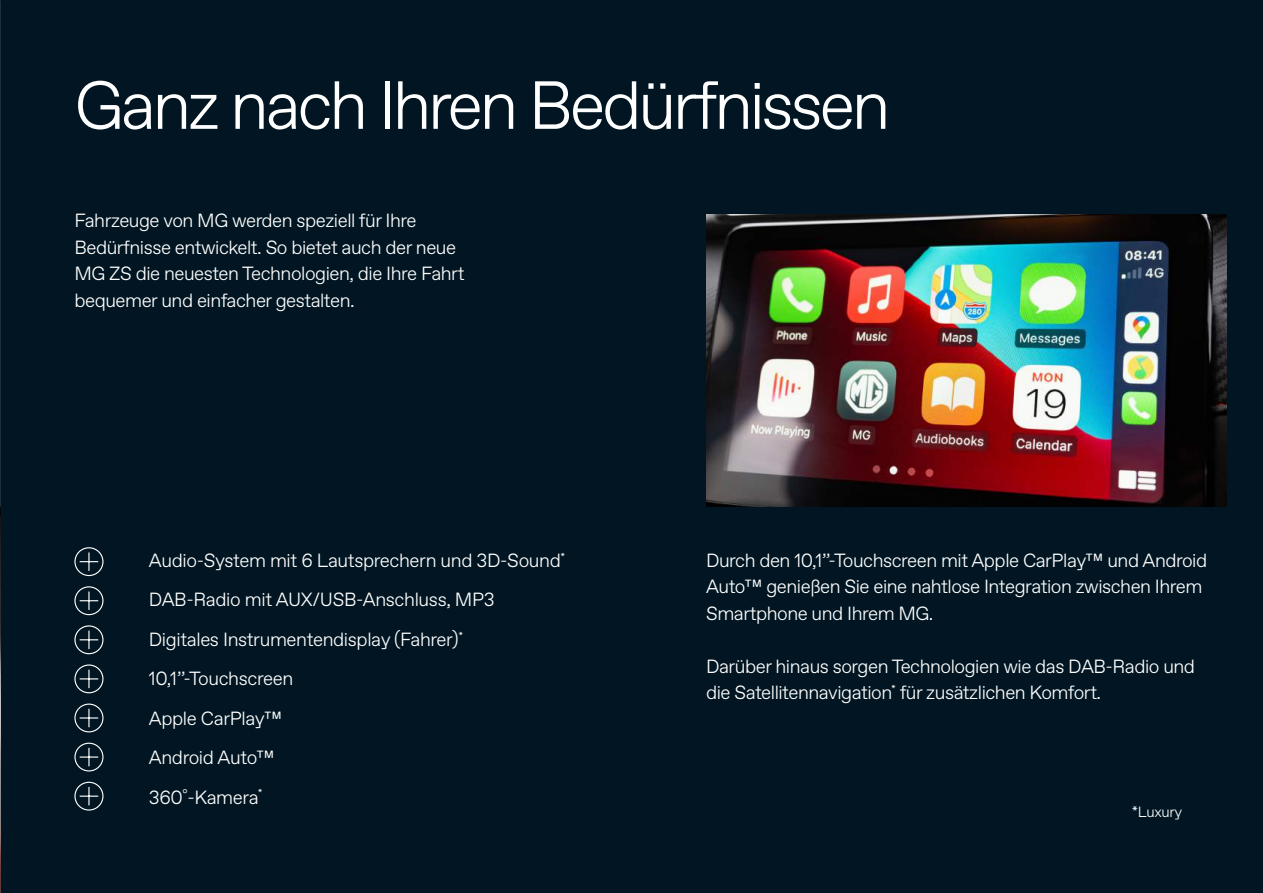
<style>
.page{position:relative;width:1263px;height:893px;background:#011622}
.page>*{position:absolute;margin:0;border:0;box-sizing:border-box;transform-origin:0 0}
.t1{font:300 67.95px "Favorit Std";letter-spacing:-.05em;color:#fff}
.t2{font:300 19.05px/26.5px "Favorit Std";letter-spacing:-.025em;color:#fff}
.t3{font:300 14.85px "Favorit Std";letter-spacing:-.025em;color:#fff}
</style>
<div class="page">
<img style="left:706px;top:214px;width:521px;height:293px">
<img style="left:0;top:0;width:1px;height:507px">
<img style="left:0;top:507px;width:1px;height:386px">
<svg style="left:74px;top:547px;width:30px;height:30px"></svg>
<svg style="left:74px;top:625px;width:30px;height:30px"></svg>
<svg style="left:74px;top:703px;width:30px;height:30px"></svg>
<svg style="left:74px;top:586px;width:30px;height:30px"></svg>
<svg style="left:74px;top:664px;width:30px;height:30px"></svg>
<svg style="left:74px;top:742px;width:30px;height:30px"></svg>
<svg style="left:74px;top:781px;width:30px;height:30px"></svg>
<h1 class="t1" style="left:74px;top:60px;width:817px">Ganz nach Ihren Bedürfnissen</h1>
<p class="t2" style="left:74px;top:207px;width:391px">Fahrzeuge von MG werden speziell für Ihre Bedürfnisse entwickelt. So bietet auch der neue MG ZS die neuesten Technologien, die Ihre Fahrt bequemer und einfacher gestalten.</p>
<p class="t2" style="left:149px;top:546px;width:418px">Audio-System mit 6 Lautsprechern und 3D-Sound<sup>*</sup></p>
<p class="t2" style="left:149px;top:586px;width:347px">DAB-Radio mit AUX/USB-Anschluss, MP3</p>
<p class="t2" style="left:149px;top:625px;width:316px">Digitales Instrumentendisplay (Fahrer)<sup>*</sup></p>
<p class="t2" style="left:149px;top:665px;width:146px">10,1”-Touchscreen</p>
<p class="t2" style="left:149px;top:704px;width:135px">Apple CarPlay™</p>
<p class="t2" style="left:149px;top:744px;width:127px">Android Auto™</p>
<p class="t2" style="left:149px;top:783px;width:115px">360<sup>°</sup>-Kamera<sup>*</sup></p>
<p class="t2" style="left:706px;top:546px;width:503px">Durch den 10,1”-Touchscreen mit Apple CarPlay™ und Android<br>Auto™ genießen Sie eine nahtlose Integration zwischen Ihrem<br>Smartphone und Ihrem MG.</p>
<p class="t2" style="left:706px;top:652px;width:490px">Darüber hinaus sorgen Technologien wie das DAB-Radio und die Satellitennavigation<sup>*</sup> für zusätzlichen Komfort.</p>
<p class="t3" style="left:1132px;top:802px;width:52px">*Luxury</p>
</div>
